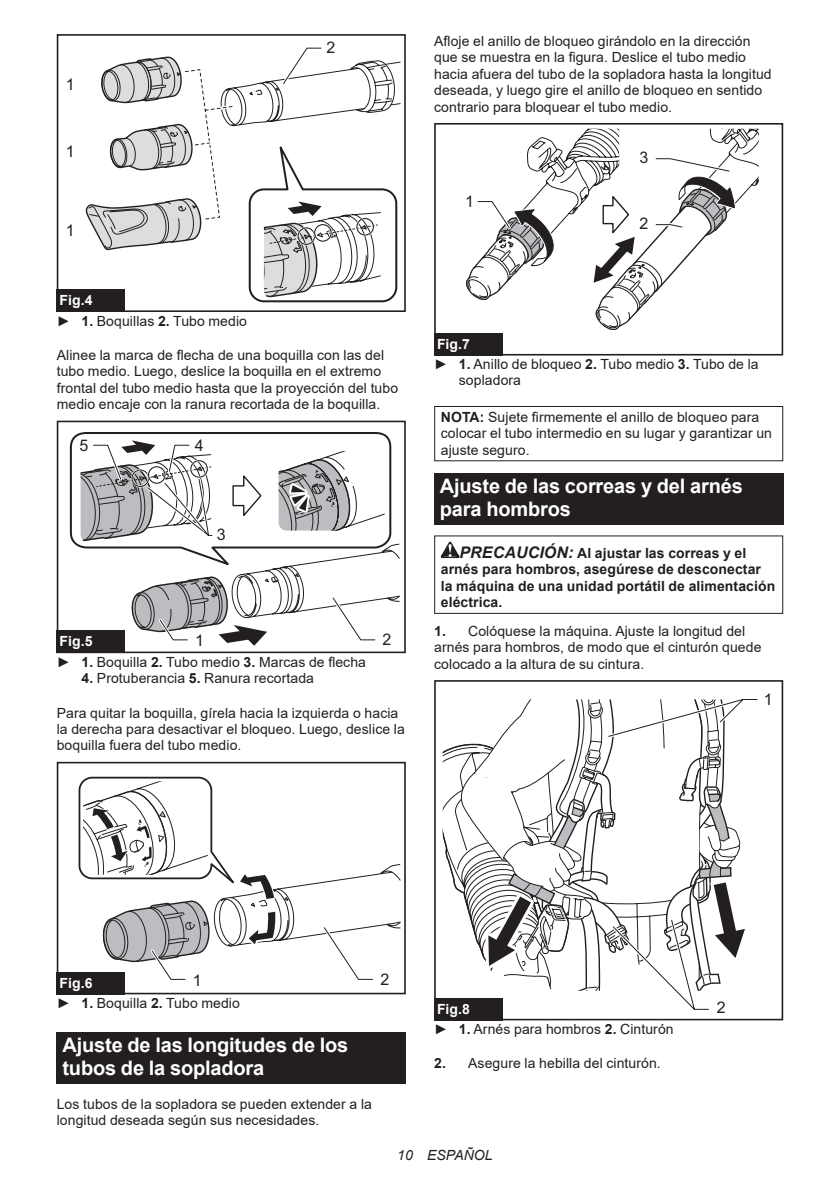
<style>
.page{position:relative;width:840px;height:1191px;background:#fff}
.page>*{position:absolute;margin:0;border:0;box-sizing:border-box;transform-origin:0 0}
.t1{font:700 20px/23.4px "Arial";letter-spacing:-.01em;color:#fff}
.t2{font:16px "Arial";color:#231f20}
.t3{font:14px/16.4px "Arial";letter-spacing:.005em;color:#231f20}
.t4{font:700 14px/16.4px "Arial";letter-spacing:.005em;color:#231f20}
.t5{font:italic 14px "Arial";letter-spacing:.005em;color:#231f20}
.t6{font:700 14px "Arial";color:#fff}
.s1{font-weight:700;color:#fff}
.s2{font-weight:700}
.s3{font-style:italic;font-size:16px}
</style>
<div class="page">
<div style="left:57px;top:34px;width:348px;height:278px;border:2px solid #231f20"></div>
<svg style="left:85px;top:47px;width:316px;height:256px"></svg>
<div style="left:57px;top:289px;width:68px;height:23px;background:#231f20"></div>
<svg style="left:69px;top:432px;width:317px;height:116px"></svg>
<div style="left:57px;top:420px;width:348px;height:233px;border:2px solid #231f20"></div>
<svg style="left:80px;top:435px;width:320px;height:211px"></svg>
<div style="left:57px;top:630px;width:68px;height:23px;background:#231f20"></div>
<div style="left:57px;top:762px;width:348px;height:232px;border:2px solid #231f20"></div>
<svg style="left:78px;top:776px;width:323px;height:204px"></svg>
<div style="left:57px;top:971px;width:68px;height:23px;background:#231f20"></div>
<div style="left:57px;top:1031px;width:348px;height:52px;background:#231f20"></div>
<div style="left:434px;top:123px;width:348px;height:232px;border:2px solid #231f20"></div>
<svg style="left:465px;top:128px;width:293px;height:203px"></svg>
<div style="left:434px;top:333px;width:68px;height:22px;background:#231f20"></div>
<div style="left:434px;top:406px;width:348px;height:55px;border:1px solid #231f20"></div>
<div style="left:434px;top:472px;width:348px;height:52px;background:#231f20"></div>
<svg style="left:440px;top:541px;width:19px;height:17px"></svg>
<div style="left:434px;top:535px;width:348px;height:79px;border:1px solid #231f20"></div>
<div style="left:434px;top:680px;width:348px;height:340px;border:2px solid #231f20"></div>
<svg style="left:442px;top:699px;width:316px;height:314px"></svg>
<div style="left:434px;top:997px;width:68px;height:23px;background:#231f20"></div>
<p class="t2" style="left:66px;top:73px;width:10px">1</p>
<p class="t2" style="left:66px;top:140px;width:10px">1</p>
<p class="t2" style="left:66px;top:219px;width:10px">1</p>
<p class="t2" style="left:326px;top:36px;width:10px">2</p>
<p class="t3" style="left:57px;top:290px;width:192px;line-height:20.2px"><span class="s1">Fig.4<br></span>► <span class="s2">1.</span> Boquillas <span class="s2">2.</span> Tubo medio</p>
<p class="t3" style="left:57px;top:347px;width:343px">Alinee la marca de flecha de una boquilla con las del tubo medio. Luego, deslice la boquilla en el extremo frontal del tubo medio hasta que la proyección del tubo medio encaje con la ranura recortada de la boquilla.</p>
<p class="t2" style="left:79px;top:434px;width:10px">5</p>
<p class="t2" style="left:195px;top:434px;width:10px">4</p>
<p class="t2" style="left:217px;top:523px;width:10px">3</p>
<p class="t2" style="left:195px;top:629px;width:10px">1</p>
<p class="t2" style="left:382px;top:628px;width:10px">2</p>
<p class="t3" style="left:57px;top:631px;width:310px;line-height:20.2px"><span class="s1">Fig.5<br></span>► <span class="s2">1.</span> Boquilla <span class="s2">2.</span> Tubo medio <span class="s2">3.</span> Marcas de flecha</p>
<p class="t3" style="left:81px;top:670px;width:234px"><span class="s2">4.</span> Protuberancia <span class="s2">5.</span> Ranura recortada</p>
<p class="t3" style="left:57px;top:704px;width:349px">Para quitar la boquilla, gírela hacia la izquierda o hacia la derecha para desactivar el bloqueo. Luego, deslice la boquilla fuera del tubo medio.</p>
<p class="t3" style="left:434px;top:33px;width:339px">Afloje el anillo de bloqueo girándolo en la dirección que se muestra en la figura. Deslice el tubo medio hacia afuera del tubo de la sopladora hasta la longitud deseada, y luego gire el anillo de bloqueo en sentido contrario para bloquear el tubo medio.</p>
<p class="t2" style="left:465px;top:190px;width:10px">1</p>
<p class="t2" style="left:639px;top:147px;width:10px">3</p>
<p class="t2" style="left:639px;top:213px;width:10px">2</p>
<p class="t3" style="left:434px;top:334px;width:326px;line-height:20.2px"><span class="s1">Fig.7<br></span>► <span class="s2">1.</span> Anillo de bloqueo <span class="s2">2.</span> Tubo medio <span class="s2">3.</span> Tubo de la</p>
<p class="t3" style="left:458px;top:372px;width:64px">sopladora</p>
<p class="t3" style="left:440px;top:408px;width:332px"><span class="s2">NOTA:</span> Sujete firmemente el anillo de bloqueo para colocar el tubo intermedio en su lugar y garantizar un ajuste seguro.</p>
<h1 class="t1" style="left:439px;top:474px;width:304px">Ajuste de las correas y del arnés para hombros</h1>
<p class="t4" style="left:440px;top:545px;width:336px;text-indent:19px"><span class="s3">PRECAUCIÓN:</span> Al ajustar las correas y el arnés para hombros, asegúrese de desconectar la máquina de una unidad portátil de alimentación eléctrica.</p>
<p class="t3" style="left:434px;top:622px;width:328px"><span class="s2">1.</span> Colóquese la máquina. Ajuste la longitud del arnés para hombros, de modo que el cinturón quede colocado a la altura de su cintura.</p>
<p class="t2" style="left:763px;top:688px;width:10px">1</p>
<p class="t6" style="left:60px;top:972px;width:34px">Fig.6</p>
<p class="t2" style="left:193px;top:969px;width:10px">1</p>
<p class="t2" style="left:380px;top:968px;width:10px">2</p>
<p class="t3" style="left:57px;top:994px;width:185px">► <span class="s2">1.</span> Boquilla <span class="s2">2.</span> Tubo medio</p>
<h1 class="t1" style="left:62px;top:1033px;width:287px">Ajuste de las longitudes de los tubos de la sopladora</h1>
<p class="t3" style="left:57px;top:1095px;width:316px">Los tubos de la sopladora se pueden extender a la longitud deseada según sus necesidades.</p>
<p class="t3" style="left:434px;top:998px;width:241px;line-height:20.2px"><span class="s1">Fig.8<br></span>► <span class="s2">1.</span> Arnés para hombros <span class="s2">2.</span> Cinturón</p>
<p class="t3" style="left:434px;top:1055px;width:228px"><span class="s2">2.</span> Asegure la hebilla del cinturón.</p>
<p class="t2" style="left:716px;top:996px;width:10px">2</p>
<p class="t5" style="left:397px;top:1146px;width:97px">10 ESPAÑOL</p>
</div>
